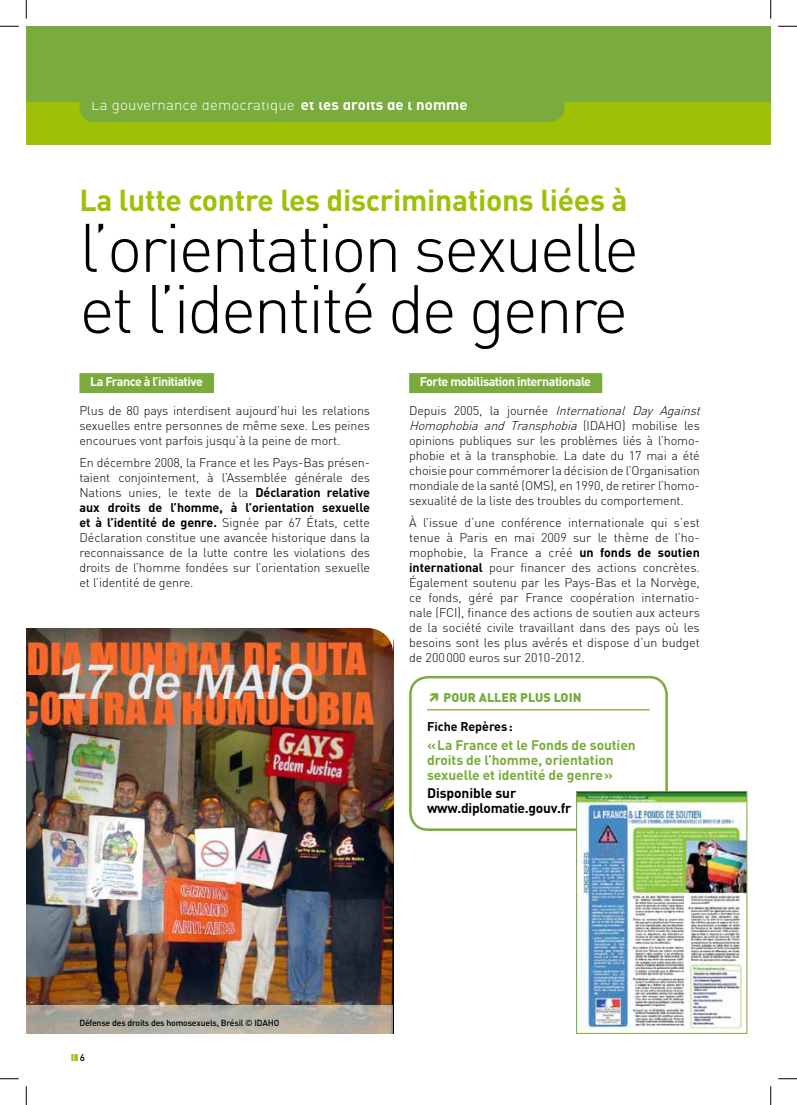
<style>
.page{position:relative;width:797px;height:1105px;background:#fff}
.page>*{position:absolute;margin:0;border:0;box-sizing:border-box;transform-origin:0 0}
.t1{font:300 67.5px/61.2px "DIN Pro";letter-spacing:-.04em;color:#000}
.t2{font:700 30px "DIN Pro";letter-spacing:-.01em;color:#9dc107}
.t3{font:300 15px "DIN";letter-spacing:.01em;color:#fff}
.t4{font:700 13.75px/15px "DIN Pro";letter-spacing:-.005em;color:#7aab3d}
.t5{font:700 13.75px/15px "DIN Pro";letter-spacing:-.02em;color:#000}
.t6{font:300 12.5px/15px "DIN Pro";letter-spacing:-.01em;color:#000;text-align:justify}
.t7{font:700 12.5px "DIN Pro";letter-spacing:-.04em;color:#fff}
.t8{font:900 12.5px "DIN Pro";letter-spacing:.005em;color:#7aab3d}
.t9{font:700 12.5px "DIN Pro";color:#000}
.t10{font:500 10px "DIN";color:#000}
.t11{font:500 8.75px "DIN Pro";letter-spacing:-.02em;color:#000}
.s1{font-weight:700}
.s2{font-style:italic}
.s3{color:#9dc107}
</style>
<div class="page">
<div style="left:26px;top:100px;width:744px;height:44px;background:#9dc107"></div>
<div style="left:79px;top:79px;width:485px;height:43px;background:#7aab3d;border-radius:15px"></div>
<div style="left:26px;top:26px;width:744px;height:76px;background:#7aab3d"></div>
<div style="left:79px;top:373px;width:135px;height:20px;background:#7aab3d"></div>
<div style="left:409px;top:373px;width:193px;height:20px;background:#7aab3d"></div>
<img style="left:26px;top:628px;width:367px;height:377px">
<svg style="left:368px;top:628px;width:26px;height:25px"></svg>
<svg style="left:26px;top:1005px;width:367px;height:29px;background:#b2ada2"></svg>
<hr style="left:427px;top:709px;width:222px;height:1px;background:#7aab3d">
<div style="left:409px;top:676px;width:259px;height:155px;border:2px solid #7aab3d;border-radius:18px"></div>
<img style="left:578px;top:793px;width:167px;height:239px">
<div style="left:576px;top:791px;width:171px;height:243px;border:1px solid #7aab3d"></div>
<svg style="left:0;top:25px;width:19px;height:2px"></svg>
<svg style="left:778px;top:25px;width:19px;height:2px"></svg>
<svg style="left:0;top:1078px;width:19px;height:1px"></svg>
<svg style="left:778px;top:1078px;width:19px;height:1px"></svg>
<svg style="left:25px;top:0;width:2px;height:19px"></svg>
<svg style="left:25px;top:1086px;width:2px;height:19px"></svg>
<svg style="left:770px;top:0;width:1px;height:19px"></svg>
<svg style="left:770px;top:1086px;width:1px;height:19px"></svg>
<p class="t3" style="left:91px;top:95px;width:378px">La gouvernance démocratique <span class="s1">et les droits de l’homme</span></p>
<h2 class="t2" style="left:79px;top:179px;width:549px">La lutte contre les discriminations liées à</h2>
<h1 class="t1" style="left:79px;top:214px;width:561px">l’orientation sexuelle et l’identité de genre</h1>
<p class="t7" style="left:90px;top:373px;width:114px">La France à l’initiative</p>
<p class="t6" style="left:79px;top:403px;width:292px">Plus de 80 pays interdisent aujourd’hui les relations sexuelles entre personnes de même sexe. Les peines encourues vont parfois jusqu’à la peine de mort.</p>
<p class="t6" style="left:79px;top:455px;width:292px">En décembre 2008, la France et les Pays-Bas présen&shy;taient conjointement, à l’Assemblée générale des Nations unies, le texte de la <span class="s1">Déclaration relative aux droits de l’homme, à l’orientation sexuelle et à l’identité de genre.</span> Signée par 67 États, cette Déclaration constitue une avancée historique dans la reconnaissance de la lutte contre les violations des droits de l’homme fondées sur l’orientation sexuelle et l’identité de genre.</p>
<p class="t7" style="left:420px;top:373px;width:173px">Forte mobilisation internationale</p>
<p class="t6" style="left:409px;top:403px;width:296px;text-align:left">D e p u i s 2 0 0 5 , l a j o u r n é e <span class="s2">International Day Against Homophobia and Transphobia</span> ( I D A H O ) m o b i l i s e l e s opinions publiques sur les problèmes liés à l’homo&shy;phobie et à la transphobie. La date du 17 mai a été choisie pour commémorer la décision de l’Organisation mondiale de la santé (OMS), en 1990, de retirer l’homo&shy;sexualité de la liste des troubles du comportement.</p>
<p class="t6" style="left:409px;top:515px;width:292px">À l’issue d’une conférence internationale qui s’est tenue à Paris en mai 2009 sur le thème de l’ho&shy;mophobie, la France a créé <span class="s1">un fonds de soutien international</span> pour financer des actions concrètes.<br>Également soutenu par les Pays-Bas et la Norvège, ce fonds, géré par France coopération internatio&shy;nale (FCI), finance des actions de soutien aux acteurs de la société civile travaillant dans des pays où les besoins sont les plus avérés et dispose d’un budget de 200000 euros sur 2010-2012.</p>
<p class="t11" style="left:79px;top:1017px;width:201px">Défense des droits des homosexuels, Brésil © IDAHO</p>
<p class="t10" style="left:71px;top:1051px;width:16px"><span class="s3">❙❚</span>6</p>
<p class="t8" style="left:443px;top:689px;width:139px">POUR ALLER PLUS LOIN</p>
<p class="t9" style="left:427px;top:718px;width:87px">Fiche Repères:</p>
<p class="t4" style="left:427px;top:737px;width:210px">«La France et le Fonds de soutien droits de l’homme, orientation sexuelle et identité de genre»</p>
<p class="t5" style="left:427px;top:785px;width:146px">Disponible sur www.diplomatie.gouv.fr</p>
</div>
